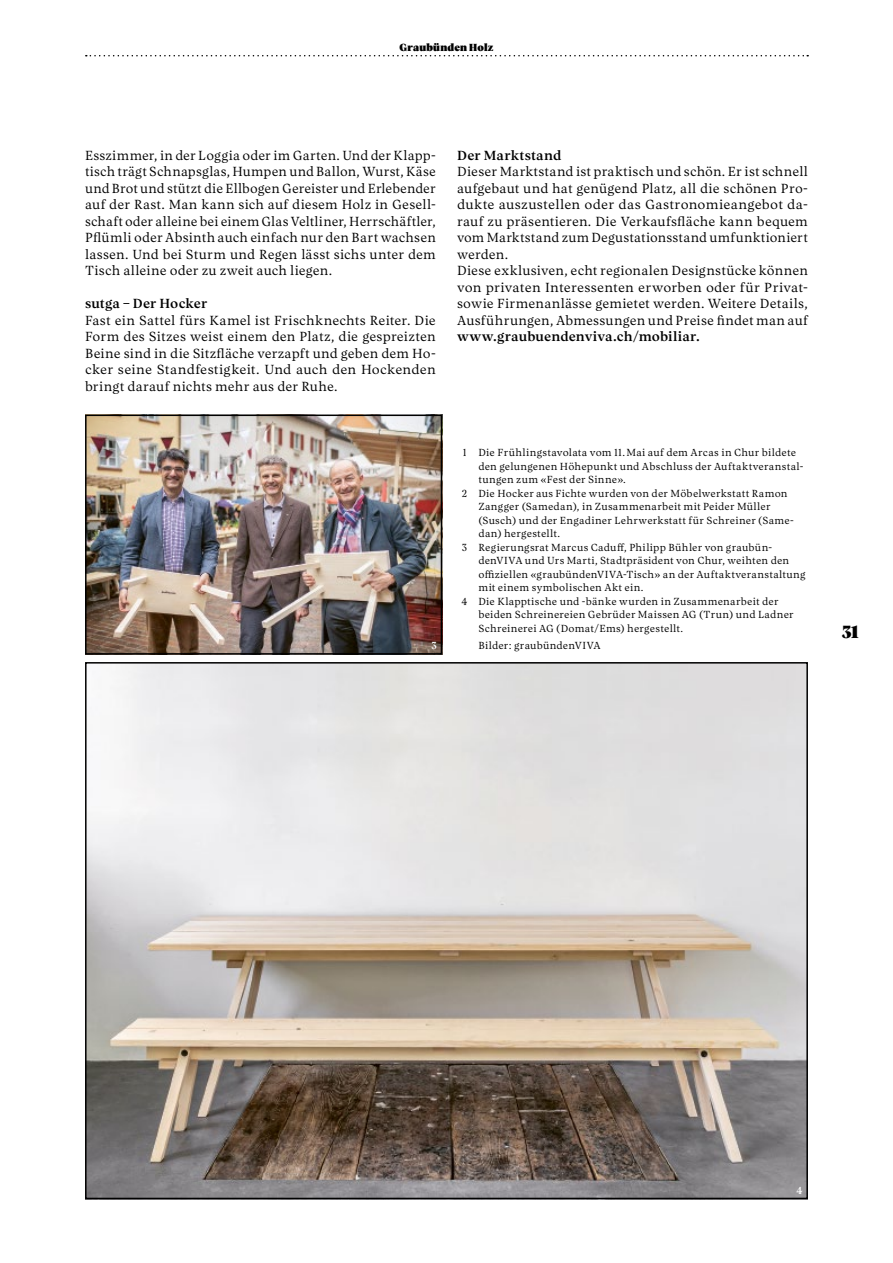
<style>
.page{position:relative;width:893px;height:1263px;background:#fff}
.page>*{position:absolute;margin:0;border:0;box-sizing:border-box;transform-origin:0 0}
.t1{font:18px "Vesterbro Poster";color:#000}
.t2{font:300 13.5px/16.5px "Vesterbro";letter-spacing:.01em;color:#000;text-align:justify}
.t3{font:500 13.5px "Vesterbro";letter-spacing:.005em;color:#000}
.t4{font:300 10.5px "Vesterbro";letter-spacing:.02em;color:#000}
.t5{font:10.5px "Vesterbro Poster";letter-spacing:.02em;color:#000}
.t6{font:500 10.5px "Vesterbro";color:#fff}
</style>
<div class="page">
<svg style="left:86px;top:55px;width:722px;height:1px"></svg>
<img style="left:88px;top:417px;width:351px;height:235px">
<div style="left:85px;top:414px;width:357px;height:241px;border:2px solid #000"></div>
<img style="left:88px;top:665px;width:717px;height:531px">
<p class="t5" style="left:400px;top:40px;width:95px">Graubünden Holz</p>
<p class="t2" style="left:85px;top:147px;width:352px">Esszimmer, in der Loggia oder im Garten. Und der Klapp&shy;tisch trägt Schnapsglas, Humpen und Ballon, Wurst, Käse und Brot und stützt die Ellbogen Gereister und Erlebender auf der Rast. Man kann sich auf diesem Holz in Gesell&shy;schaft oder alleine bei einem Glas Veltliner, Herrschäftler, Pflümli oder Absinth auch einfach nur den Bart wachsen lassen. Und bei Sturm und Regen lässt sichs unter dem Tisch alleine oder zu zweit auch liegen.</p>
<p class="t3" style="left:85px;top:294px;width:124px">sutga – Der Hocker</p>
<p class="t2" style="left:85px;top:312px;width:352px">Fast ein Sattel fürs Kamel ist Frischknechts Reiter. Die Form des Sitzes weist einem den Platz, die gespreizten Beine sind in die Sitzfläche verzapft und geben dem Ho&shy;cker seine Standfestigkeit. Und auch den Hockenden bringt darauf nichts mehr aus der Ruhe.</p>
<p class="t3" style="left:457px;top:146px;width:106px">Der Marktstand</p>
<p class="t2" style="left:457px;top:163px;width:352px;text-align:left">Dieser Marktstand ist praktisch und schön. Er ist schnell aufgebaut und hat genügend Platz, all die schönen Pro&shy;dukte auszustellen oder das Gastronomieangebot da&shy;rauf zu präsentieren. Die Verkaufsfläche kann bequem vom Marktstand zum Degustationsstand umfunktioniert werden.<br>Diese exklusiven, echt regionalen Designstücke können von privaten Interessenten erworben oder für Privat&shy;sowie Firmenanlässe gemietet werden. Weitere Details, Ausführungen, Abmessungen und Preise findet man auf</p>
<p class="t3" style="left:457px;top:327px;width:244px">www.graubuendenviva.ch/mobiliar.</p>
<p class="t4" style="left:463px;top:445px;width:335px">1 Die Frühlingstavolata vom 11.Mai auf dem Arcas in Chur bildete</p>
<p class="t4" style="left:478px;top:459px;width:327px">den gelungenen Höhepunkt und Abschluss der Auftaktveranstal-</p>
<p class="t4" style="left:478px;top:472px;width:149px">tungen zum «Fest der Sinne».</p>
<p class="t4" style="left:462px;top:486px;width:327px">2 Die Hocker aus Fichte wurden von der Möbelwerkstatt Ramon</p>
<p class="t4" style="left:478px;top:499px;width:294px">Zangger (Samedan), in Zusammenarbeit mit Peider Müller</p>
<p class="t4" style="left:478px;top:513px;width:317px">(Susch) und der Engadiner Lehrwerkstatt für Schreiner (Same-</p>
<p class="t4" style="left:478px;top:526px;width:83px">dan) hergestellt.</p>
<p class="t4" style="left:462px;top:540px;width:312px">3 Regierungsrat Marcus Caduff, Philipp Bühler von graubün-</p>
<p class="t4" style="left:478px;top:553px;width:312px">denVIVA und Urs Marti, Stadtpräsident von Chur, weihten den</p>
<p class="t4" style="left:478px;top:567px;width:329px">offiziellen «graubündenVIVA-Tisch» an der Auftaktveranstaltung</p>
<p class="t4" style="left:478px;top:580px;width:167px">mit einem symbolischen Akt ein.</p>
<p class="t4" style="left:462px;top:594px;width:318px">4 Die Klapptische und -bänke wurden in Zusammenarbeit der</p>
<p class="t4" style="left:478px;top:608px;width:317px">beiden Schreinereien Gebrüder Maissen AG (Trun) und Ladner</p>
<p class="t4" style="left:478px;top:621px;width:206px">Schreinerei AG (Domat/Ems) hergestellt.</p>
<p class="t6" style="left:432px;top:639px;width:7px">3</p>
<p class="t4" style="left:478px;top:639px;width:124px">Bilder: graubündenVIVA</p>
<h1 class="t1" style="left:842px;top:620px;width:18px">31</h1>
<p class="t6" style="left:796px;top:1183px;width:8px">4</p>
</div>
